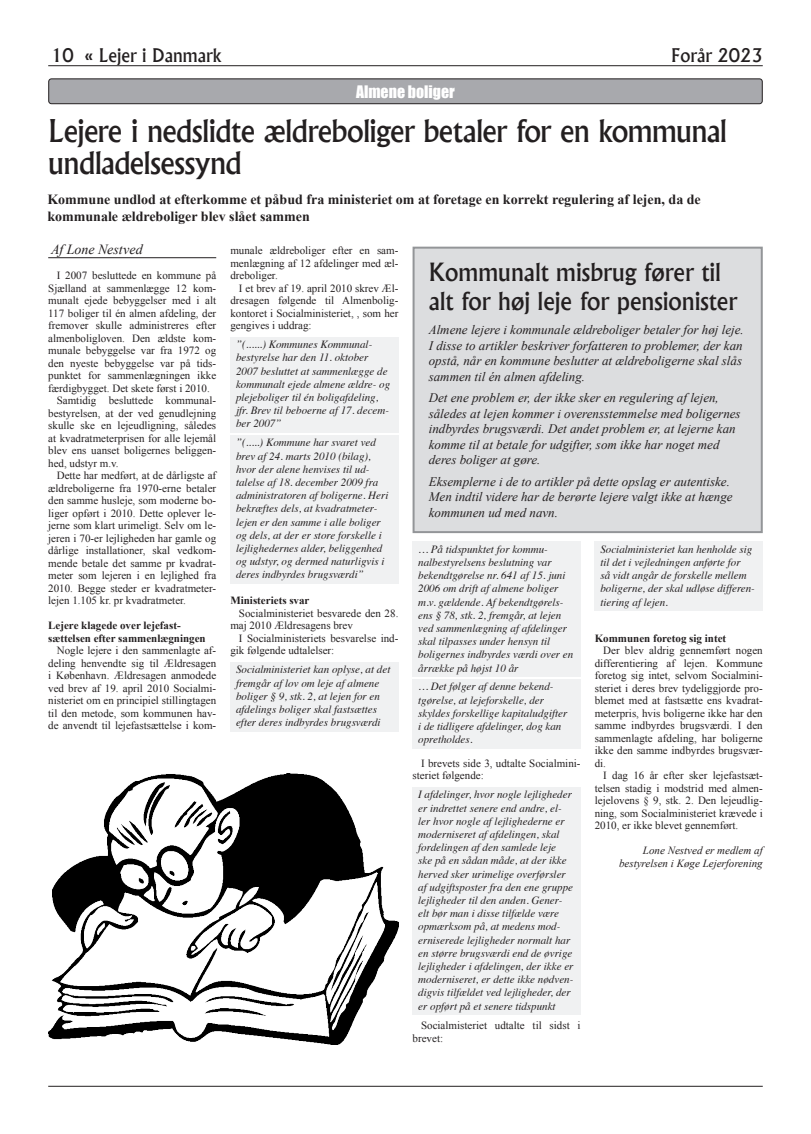
<style>
.page{position:relative;width:811px;height:1134px;background:#fff}
.page>*{position:absolute;margin:0;border:0;box-sizing:border-box;transform-origin:0 0}
.t1{font:500 30px/32px "Albertus";letter-spacing:-.02em;color:#231f20}
.t2{font:500 24px/28.8px "Albertus";color:#231f20}
.t3{font:500 18px "Albertus";color:#231f20}
.t4{font:15.8px "Impact";color:#fff}
.t5{font:700 14px/16.8px "Times New Roman";color:#231f20}
.t6{font:italic 14px "Times New Roman";letter-spacing:-.005em;color:#231f20}
.t7{font:italic 13px/15.6px "Times New Roman";color:#231f20}
.t8{font:11px/12.5px "Times New Roman";color:#231f20;text-align:justify}
.t9{font:italic 11px/13.2px "Times";color:#231f20}
.t10{font:700 11px/12.5px "Times New Roman";color:#231f20}
.t11{font:italic 11px/12.5px "Times New Roman";color:#231f20;text-align:right}
</style>
<div class="page">
<hr style="left:48px;top:65px;width:715px;height:1px;background:#231f20">
<hr style="left:48px;top:1086px;width:715px;height:1px;background:#231f20">
<hr style="left:48px;top:257px;width:168px;height:1px;background:#231f20">
<div style="left:230px;top:337px;width:168px;height:96px;background:#f0f1f2"></div>
<div style="left:230px;top:435px;width:168px;height:149px;background:#f0f1f2"></div>
<div style="left:230px;top:662px;width:168px;height:70px;background:#f0f1f2"></div>
<div style="left:412px;top:542px;width:168px;height:135px;background:#f0f1f2"></div>
<div style="left:412px;top:679px;width:168px;height:70px;background:#f0f1f2"></div>
<div style="left:412px;top:787px;width:168px;height:228px;background:#f0f1f2"></div>
<div style="left:595px;top:542px;width:168px;height:69px;background:#f0f1f2"></div>
<div style="left:49px;top:79px;width:713px;height:25px;background:#a8a9ad;border-radius:3px"></div>
<div style="left:48px;top:78px;width:715px;height:26px;border:1px solid #231f20;border-radius:3px"></div>
<div style="left:413px;top:248px;width:349px;height:284px;background:#dcdddf"></div>
<div style="left:412px;top:247px;width:351px;height:286px;border:2px solid #939598"></div>
<img style="left:48px;top:773px;width:350px;height:271px">
<h3 class="t3" style="left:51px;top:44px;width:172px">10 « Lejer i Danmark</h3>
<h3 class="t3" style="left:671px;top:44px;width:93px">Forår 2023</h3>
<h3 class="t4" style="left:356px;top:82px;width:100px">Almene boliger</h3>
<h1 class="t1" style="left:48px;top:115px;width:680px">Lejere i nedslidte ældreboliger betaler for en kommunal undladelsessynd</h1>
<p class="t5" style="left:47px;top:191px;width:655px">Kommune undlod at efterkomme et påbud fra ministeriet om at foretage en korrekt regulering af lejen, da de kommunale ældreboliger blev slået sammen</p>
<p class="t6" style="left:51px;top:242px;width:93px">Af Lone Nestved</p>
<p class="t8" style="left:57px;top:269px;width:161px">I 2007 besluttede en kommune på</p>
<p class="t8" style="left:48px;top:282px;width:169px">Sjælland at sammenlægge 12 kom-</p>
<p class="t8" style="left:48px;top:294px;width:169px">munalt ejede bebyggelser med i alt</p>
<p class="t8" style="left:48px;top:307px;width:169px">117 boliger til én almen afdeling, der</p>
<p class="t8" style="left:48px;top:319px;width:169px">fremover skulle administreres efter</p>
<p class="t8" style="left:48px;top:332px;width:169px">almenboligloven. Den ældste kom-</p>
<p class="t8" style="left:48px;top:344px;width:169px">munale bebyggelse var fra 1972 og</p>
<p class="t8" style="left:48px;top:357px;width:169px">den nyeste bebyggelse var på tids-</p>
<p class="t8" style="left:48px;top:369px;width:169px">punktet for sammenlægningen ikke</p>
<p class="t8" style="left:48px;top:382px;width:163px">færdigbygget. Det skete først i 2010.</p>
<p class="t8" style="left:57px;top:394px;width:161px">Samtidig besluttede kommunal-</p>
<p class="t8" style="left:48px;top:407px;width:169px">bestyrelsen, at der ved genudlejning</p>
<p class="t8" style="left:48px;top:419px;width:169px">skulle ske en lejeudligning, således</p>
<p class="t8" style="left:48px;top:432px;width:169px">at kvadratmeterprisen for alle lejemål</p>
<p class="t8" style="left:48px;top:444px;width:169px">blev ens uanset boligernes beliggen-</p>
<p class="t8" style="left:48px;top:457px;width:72px">hed, udstyr m.v.</p>
<p class="t8" style="left:57px;top:469px;width:161px">Dette har medført, at de dårligste af</p>
<p class="t8" style="left:48px;top:482px;width:169px">ældreboligerne fra 1970-erne betaler</p>
<p class="t8" style="left:48px;top:494px;width:169px">den samme husleje, som moderne bo-</p>
<p class="t8" style="left:48px;top:507px;width:169px">liger opført i 2010. Dette oplever le-</p>
<p class="t8" style="left:48px;top:519px;width:169px">jerne som klart urimeligt. Selv om le-</p>
<p class="t8" style="left:48px;top:532px;width:169px">jeren i 70-er lejligheden har gamle og</p>
<p class="t8" style="left:48px;top:544px;width:169px">dårlige installationer, skal vedkom-</p>
<p class="t8" style="left:48px;top:557px;width:169px">mende betale det samme pr kvadrat-</p>
<p class="t8" style="left:48px;top:569px;width:169px">meter som lejeren i en lejlighed fra</p>
<p class="t8" style="left:48px;top:582px;width:169px">2010. Begge steder er kvadratmeter-</p>
<p class="t8" style="left:48px;top:594px;width:139px">lejen 1.105 kr. pr kvadratmeter.</p>
<p class="t10" style="left:48px;top:619px;width:159px">Lejere klagede over lejefast&shy;sættelsen efter sammenlægningen</p>
<p class="t8" style="left:48px;top:644px;width:169px;text-indent:8px">Nogle lejere i den sammenlagte af&shy;deling henvendte sig til Ældresagen i København. Ældresagen anmodede ved brev af 19. april 2010 Socialmi&shy;nisteriet om en principiel stillingtagen til den metode, som kommunen hav&shy;de anvendt til lejefastsættelse i kom-</p>
<p class="t8" style="left:230px;top:244px;width:169px">munale ældreboliger efter en sam&shy;menlægning af 12 afdelinger med æl&shy;dreboliger.</p>
<p class="t8" style="left:230px;top:282px;width:169px;text-indent:8px">I et brev af 19. april 2010 skrev Æl&shy;dresagen følgende til Almenbolig&shy;kontoret i Socialministeriet, , som her gengives i uddrag:</p>
<p class="t9" style="left:236px;top:339px;width:156px">”(......) Kommunes Kommunal&shy;bestyrelse har den 11. oktober<br>2007 besluttet at sammenlægge de kommunalt ejede almene ældre- og plejeboliger til én boligafdeling, jfr. Brev til beboerne af 17. decem&shy;ber 2007”</p>
<p class="t9" style="left:236px;top:437px;width:154px">”(.....) Kommune har svaret ved brev af 24. marts 2010 (bilag), hvor der alene henvises til ud&shy;talelse af 18. december 2009 fra administratoren af boligerne. Heri bekræftes dels, at kvadratmeter&shy;lejen er den samme i alle boliger og dels, at der er store forskelle i lejlighedernes alder, beliggenhed og udstyr, og dermed naturligvis i deres indbyrdes brugsværdi”</p>
<p class="t10" style="left:230px;top:594px;width:81px">Ministeriets svar</p>
<p class="t8" style="left:230px;top:607px;width:169px;text-indent:8px">Socialministeriet besvarede den 28. maj 2010 Ældresagens brev</p>
<p class="t8" style="left:230px;top:632px;width:169px;text-indent:8px">I Socialministeriets besvarelse ind&shy;gik følgende udtalelser:</p>
<p class="t9" style="left:236px;top:664px;width:156px">Socialministeriet kan oplyse, at det fremgår af lov om leje af almene boliger § 9, stk. 2, at lejen for en afdelings boliger skal fastsættes efter deres indbyrdes brugsværdi</p>
<h2 class="t2" style="left:429px;top:258px;width:310px">Kommunalt misbrug fører til alt for høj leje for pensionister</h2>
<p class="t7" style="left:429px;top:322px;width:316px">Almene lejere i kommunale ældreboliger betaler for høj leje.<br>I disse to artikler beskriver forfatteren to problemer, der kan opstå, når en kommune beslutter at ældreboligerne skal slås sammen til én almen afdeling.</p>
<p class="t7" style="left:429px;top:390px;width:313px">Det ene problem er, der ikke sker en regulering af lejen, således at lejen kommer i overensstemmelse med boligernes indbyrdes brugsværdi. Det andet problem er, at lejerne kan komme til at betale for udgifter, som ikke har noget med deres boliger at gøre.</p>
<p class="t7" style="left:429px;top:473px;width:305px">Eksemplerne i de to artikler på dette opslag er autentiske.<br>Men indtil videre har de berørte lejere valgt ikke at hænge kommunen ud med navn.</p>
<p class="t9" style="left:418px;top:543px;width:157px">… På tidspunktet for kommu&shy;nalbestyrelsens beslutning var bekendtgørelse nr. 641 af 15. juni<br>2006 om drift af almene boliger m.v. gældende. Af bekendtgørels&shy;ens § 78, stk. 2, fremgår, at lejen ved sammenlægning af afdelinger skal tilpasses under hensyn til boligernes indbyrdes værdi over en årrække på højst 10 år</p>
<p class="t9" style="left:418px;top:681px;width:151px">… Det følger af denne bekend&shy;tgørelse, at lejeforskelle, der skyldes forskellige kapitaludgifter i de tidligere afdelinger, dog kan opretholdes.</p>
<p class="t8" style="left:412px;top:757px;width:169px;text-indent:8px">I brevets side 3, udtalte Socialmini&shy;steriet følgende:</p>
<p class="t9" style="left:418px;top:789px;width:157px">I afdelinger, hvor nogle lejligheder er indrettet senere end andre, el&shy;ler hvor nogle af lejlighederne er moderniseret af afdelingen, skal fordelingen af den samlede leje<br>ske på en sådan måde, at der ikke herved sker urimelige overførsler af udgiftsposter fra den ene gruppe lejligheder til den anden. Gener&shy;elt bør man i disse tilfælde være opmærksom på, at medens mod&shy;erniserede lejligheder normalt har en større brugsværdi end de øvrige lejligheder i afdelingen, der ikke er moderniseret, er dette ikke nødven&shy;digvis tilfældet ved lejligheder, der er opført på et senere tidspunkt</p>
<p class="t8" style="left:412px;top:1019px;width:169px;text-indent:8px">Socialmisteriet udtalte til sidst i brevet:</p>
<p class="t9" style="left:600px;top:543px;width:156px">Socialministeriet kan henholde sig til det i vejledningen anførte for<br>så vidt angår de forskelle mellem boligerne, der skal udløse differen&shy;tiering af lejen.</p>
<p class="t10" style="left:595px;top:632px;width:133px">Kommunen foretog sig intet</p>
<p class="t8" style="left:595px;top:644px;width:169px;text-indent:8px">Der blev aldrig gennemført nogen differentiering af lejen. Kommune foretog sig intet, selvom Socialmini&shy;steriet i deres brev tydeliggjorde pro&shy;blemet med at fastsætte ens kvadrat&shy;meterpris, hvis boligerne ikke har den samme indbyrdes brugsværdi. I den sammenlagte afdeling, har boligerne ikke den samme indbyrdes brugsvær&shy;di.</p>
<p class="t8" style="left:595px;top:769px;width:169px;text-indent:8px">I dag 16 år efter sker lejefastsæt&shy;telsen stadig i modstrid med almen&shy;lejelovens § 9, stk. 2. Den lejeudlig&shy;ning, som Socialministeriet krævede i 2010, er ikke blevet gennemført.</p>
<p class="t11" style="left:619px;top:844px;width:145px">Lone Nestved er medlem af bestyrelsen i Køge Lejerforening</p>
</div>
